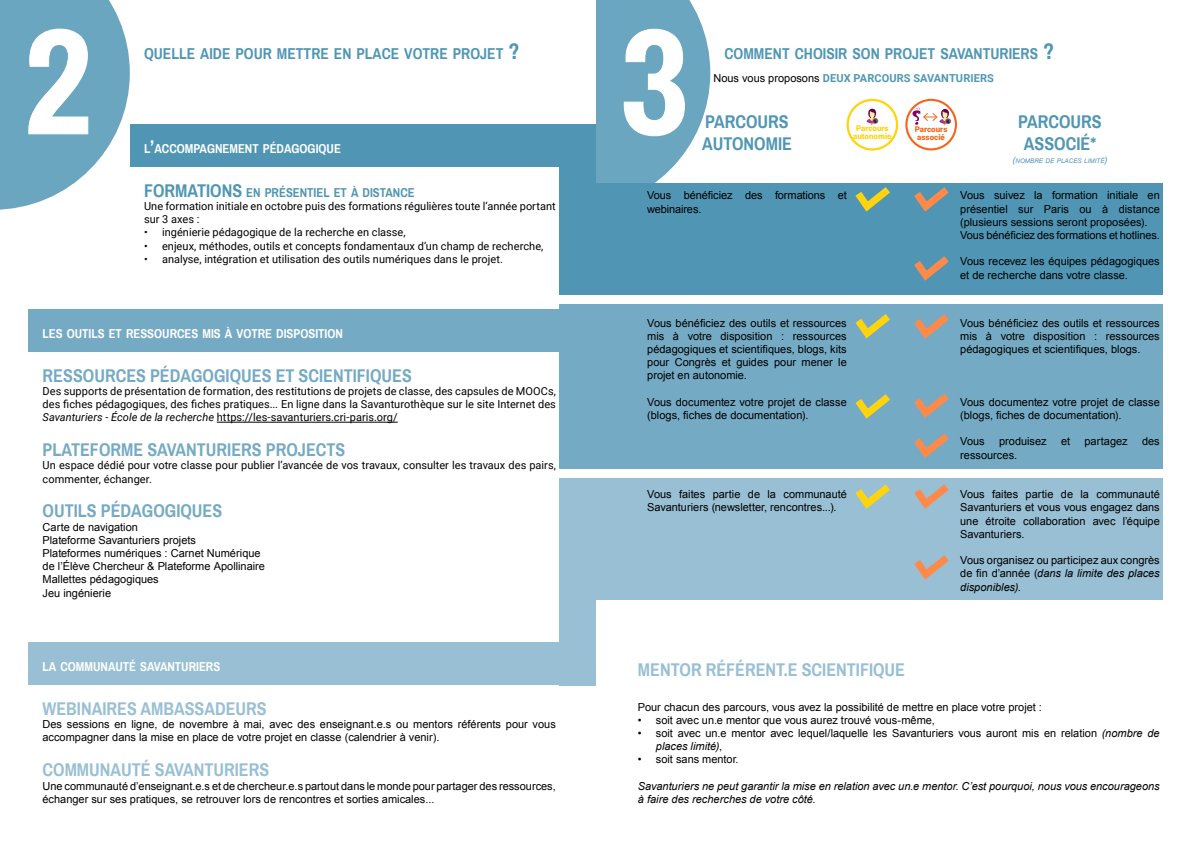
<style>
.page{position:relative;width:1191px;height:842px;background:#fff}
.page>*{position:absolute;margin:0;border:0;box-sizing:border-box;transform-origin:0 0}
.t1{font:700 150px "Archivo Narrow";color:#fff}
.t2{font:700 18px "Archivo Narrow";color:#75aac4}
.t3{font:700 18px "Archivo Narrow";color:#98bfd4}
.t4{font:700 18px/21.6px "Archivo Narrow";color:#5096b4}
.t5{font:700 15.4px "Archivo Narrow";color:#5096b4}
.t6{font:700 12.6px "Archivo Narrow";color:#fff}
.t7{font:700 12.6px "Archivo Narrow";color:#5096b4}
.t8{font:11px/13.2px "Arial";color:#000}
.t9{font:11px/13.2px "Roboto";letter-spacing:.005em;color:#000}
.t10{font:italic 11px/13.2px "Arial";letter-spacing:-.005em;color:#000}
.t11{font:700 11px "Roboto";letter-spacing:.01em;color:#5096b4}
.t12{font:900 8px/8px "Roboto";color:#ffd40d;text-align:center}
.t13{font:900 8px/8px "Roboto";color:#f4661b;text-align:center}
.t14{font:italic 6.3px "Arial";color:#5096b4}
.s1{font-size:22px}
.s2{font-family:"Arial";font-weight:400;color:#000}
.s3{font-size:9px}
.s4{font-size:18px}
.s5{font-style:italic}
</style>
<div class="page">
<svg style="left:596px;top:0;width:114px;height:183px;fill:#6aa6bf"></svg>
<svg style="left:623px;top:28px;width:62px;height:109px"></svg>
<svg style="left:0;top:0;width:130px;height:210px"></svg>
<div style="left:130px;top:124px;width:453px;height:43px;background:#5096b4"></div>
<div style="left:559px;top:183px;width:603px;height:111px;background:#5096b4"></div>
<div style="left:559px;top:124px;width:37px;height:108px;background:#5096b4"></div>
<div style="left:28px;top:309px;width:567px;height:43px;background:#75aac4"></div>
<div style="left:559px;top:304px;width:603px;height:165px;background:#75aac4"></div>
<div style="left:28px;top:642px;width:567px;height:43px;background:#98bfd4"></div>
<div style="left:558px;top:479px;width:37px;height:206px;background:#98bfd4"></div>
<div style="left:559px;top:479px;width:603px;height:121px;background:#98bfd4"></div>
<hr style="left:217px;top:422px;width:181px;height:1px;background:#000">
<div style="left:905px;top:99px;width:52px;height:51px;border:2px solid #f4661b;border-radius:50%"></div>
<svg style="left:910px;top:107px;width:41px;height:19px"></svg>
<div style="left:846px;top:99px;width:52px;height:52px;border:2px solid #ffd40d;border-radius:50%"></div>
<svg style="left:866px;top:109px;width:12px;height:16px"></svg>
<svg style="left:914px;top:256px;width:35px;height:25px"></svg>
<svg style="left:914px;top:555px;width:35px;height:25px"></svg>
<svg style="left:907px;top:478px;width:49px;height:31px"></svg>
<svg style="left:914px;top:314px;width:35px;height:25px"></svg>
<svg style="left:914px;top:187px;width:35px;height:25px"></svg>
<svg style="left:855px;top:314px;width:35px;height:25px"></svg>
<svg style="left:855px;top:187px;width:35px;height:25px"></svg>
<svg style="left:855px;top:394px;width:35px;height:25px"></svg>
<svg style="left:914px;top:393px;width:35px;height:65px"></svg>
<svg style="left:848px;top:478px;width:49px;height:31px"></svg>
<h1 class="t1" style="left:24px;top:-10px;width:70px">2</h1>
<h1 class="t1" style="left:620px;top:-10px;width:70px">3</h1>
<h3 class="t5" style="left:144px;top:45px;width:377px">QUELLE AIDE POUR METTRE EN PLACE VOTRE PROJET <span class="s1">?</span></h3>
<h3 class="t5" style="left:724px;top:45px;width:331px">COMMENT CHOISIR SON PROJET SAVANTURIERS <span class="s1">?</span></h3>
<p class="t11" style="left:713px;top:70px;width:282px"><span class="s2">Nous vous proposons</span> DEUX PARCOURS SAVANTURIERS</p>
<h2 class="t4" style="left:702px;top:111px;width:15px">PARCOURS<br>AUTONOMIE</h2>
<h2 class="t4" style="left:1018px;top:111px;width:16px;text-align:center">PARCOURS<br>ASSOCIÉ</h2>
<p class="t12" style="left:853px;top:124px;width:40px">Parcours autonomie</p>
<p class="t13" style="left:914px;top:124px;width:34px">Parcours associé</p>
<h2 class="t4" style="left:1090px;top:133px;width:7px">*</h2>
<p class="t14" style="left:1012px;top:157px;width:97px"><span class="s3">(</span>NOMBRE DE PLACES LIMITÉ<span class="s3">)</span></p>
<p class="t8" style="left:960px;top:189px;width:201px">Vous suivez la formation initiale en présentiel sur Paris ou à distance (plusieurs sessions seront proposées).<br>Vous bénéficiez des formations et hotlines.</p>
<p class="t8" style="left:960px;top:255px;width:201px">Vous recevez les équipes pédagogiques et de recherche dans votre classe.</p>
<p class="t8" style="left:960px;top:316px;width:201px;text-align:justify">Vous bénéficiez des outils et ressources mis à votre disposition : ressources pédagogiques et scientifiques, blogs.</p>
<p class="t6" style="left:144px;top:141px;width:198px">L<span class="s4">’</span>ACCOMPAGNEMENT PÉDAGOGIQUE</p>
<h2 class="t4" style="left:144px;top:180px;width:20px">FORMATIONS</h2>
<p class="t7" style="left:246px;top:185px;width:170px">EN PRÉSENTIEL ET À DISTANCE</p>
<p class="t9" style="left:144px;top:199px;width:413px">Une formation initiale en octobre puis des formations régulières toute l’année portant sur 3 axes :</p>
<p class="t9" style="left:144px;top:225px;width:263px">• ingénierie pédagogique de la recherche en classe,</p>
<p class="t9" style="left:144px;top:239px;width:401px">• enjeux, méthodes, outils et concepts fondamentaux d’un champ de recherche,</p>
<p class="t9" style="left:144px;top:252px;width:360px">• analyse, intégration et utilisation des outils numériques dans le projet.</p>
<p class="t8" style="left:647px;top:189px;width:201px">Vous bénéficiez des formations et webinaires.</p>
<p class="t8" style="left:647px;top:316px;width:201px;text-align:justify">Vous bénéficiez des outils et ressources mis à votre disposition : ressources pédagogiques et scientifiques, blogs, kits pour Congrès et guides pour mener le projet en autonomie.</p>
<p class="t8" style="left:647px;top:395px;width:201px">Vous documentez votre projet de classe (blogs, fiches de documentation).</p>
<p class="t6" style="left:42px;top:326px;width:302px">LES OUTILS ET RESSOURCES MIS À VOTRE DISPOSITION</p>
<h2 class="t2" style="left:43px;top:364px;width:12px">RESSOURCES</h2>
<h2 class="t2" style="left:150px;top:364px;width:11px">PÉDA</h2>
<h2 class="t2" style="left:191px;top:364px;width:45px">GOGIQUES</h2>
<h2 class="t2" style="left:276px;top:364px;width:33px">ET SCIENTI</h2>
<h2 class="t2" style="left:357px;top:364px;width:19px">FIQUES</h2>
<p class="t9" style="left:43px;top:384px;width:515px;text-align:justify">Des supports de présentation de formation, des restitutions de projets de classe, des capsules de MOOCs, des fiches pédagogiques, des fiches pratiques... En ligne dans la Savanturothèque sur le site Internet des <span class="s5">Savanturiers - École de la recherche</span> https://les-savanturiers.cri-paris.org/</p>
<h2 class="t2" style="left:43px;top:439px;width:11px">PLATE</h2>
<h2 class="t2" style="left:90px;top:439px;width:21px">FORME</h2>
<h2 class="t2" style="left:147px;top:439px;width:11px">SAVANTURIERS</h2>
<h2 class="t2" style="left:266px;top:439px;width:11px">PROJECTS</h2>
<p class="t9" style="left:43px;top:458px;width:515px">Un espace dédié pour votre classe pour publier l’avancée de vos travaux, consulter les travaux des pairs, commenter, échanger.</p>
<h2 class="t2" style="left:43px;top:500px;width:10px">OUTILS</h2>
<h2 class="t2" style="left:101px;top:500px;width:11px">PÉDA</h2>
<h2 class="t2" style="left:142px;top:500px;width:45px">GOGIQUES</h2>
<p class="t8" style="left:43px;top:520px;width:224px">Carte de navigation<br>Plateforme Savanturiers projets<br>Plateformes numériques : Carnet Numérique de l’Élève Chercheur &amp; Plateforme Apollinaire<br>Mallettes pédagogiques<br>Jeu ingénierie</p>
<p class="t8" style="left:960px;top:395px;width:201px">Vous documentez votre projet de classe (blogs, fiches de documentation).</p>
<p class="t8" style="left:960px;top:435px;width:26px">Vous</p>
<p class="t8" style="left:999px;top:435px;width:49px">produisez</p>
<p class="t8" style="left:1061px;top:435px;width:11px">et</p>
<p class="t8" style="left:1084px;top:435px;width:45px">partagez</p>
<p class="t8" style="left:1142px;top:435px;width:19px">des</p>
<p class="t8" style="left:960px;top:448px;width:58px">ressources.</p>
<p class="t8" style="left:960px;top:488px;width:201px;text-align:justify">Vous faites partie de la communauté Savanturiers et vous vous engagez dans une étroite collaboration avec l’équipe Savanturiers.</p>
<p class="t8" style="left:960px;top:554px;width:201px;text-align:justify">Vous organisez ou participez aux congrès de fin d’année (<span class="s5">dans la limite des places disponibles).</span></p>
<p class="t8" style="left:647px;top:488px;width:201px">Vous faites partie de la communauté<br>Savanturiers (newsletter, rencontres...).</p>
<p class="t6" style="left:43px;top:659px;width:179px">LA COMMUNAUTÉ SAVANTURIERS</p>
<h2 class="t3" style="left:638px;top:658px;width:12px">MENTOR</h2>
<h2 class="t3" style="left:706px;top:658px;width:41px">RÉFÉRENT</h2>
<h2 class="t3" style="left:783px;top:658px;width:28px">.E SCIENTI</h2>
<h2 class="t3" style="left:860px;top:658px;width:19px">FIQUE</h2>
<p class="t8" style="left:638px;top:700px;width:405px">Pour chacun des parcours, vous avez la possibilité de mettre en place votre projet :</p>
<p class="t8" style="left:638px;top:713px;width:298px">• soit avec un.e mentor que vous aurez trouvé vous-même,</p>
<p class="t8" style="left:656px;top:727px;width:505px;text-indent:-18px">• soit avec un.e mentor avec lequel/laquelle les Savanturiers vous auront mis en relation <span class="s5">(nombre de places limité)</span>,</p>
<p class="t8" style="left:638px;top:753px;width:102px">• soit sans mentor.</p>
<p class="t10" style="left:638px;top:779px;width:523px">Savanturiers ne peut garantir la mise en relation avec un.e mentor. C’est pourquoi, nous vous encourageons à faire des recherches de votre côté.</p>
<h2 class="t3" style="left:43px;top:698px;width:44px">WEBINAIRES</h2>
<h2 class="t3" style="left:140px;top:698px;width:45px">AM BASSADEURS</h2>
<p class="t8" style="left:43px;top:718px;width:515px">Des sessions en ligne, de novembre à mai, avec des enseignant.e.s ou mentors référents pour vous accompagner dans la mise en place de votre projet en classe (calendrier à venir).</p>
<h2 class="t3" style="left:43px;top:759px;width:12px">COMMUNAUTÉ</h2>
<h2 class="t3" style="left:155px;top:759px;width:11px">SAVANTURIERS</h2>
<p class="t8" style="left:43px;top:779px;width:515px">Une communauté d’enseignant.e.s et de chercheur.e.s partout dans le monde pour partager des ressources, échanger sur ses pratiques, se retrouver lors de rencontres et sorties amicales...</p>
</div>
